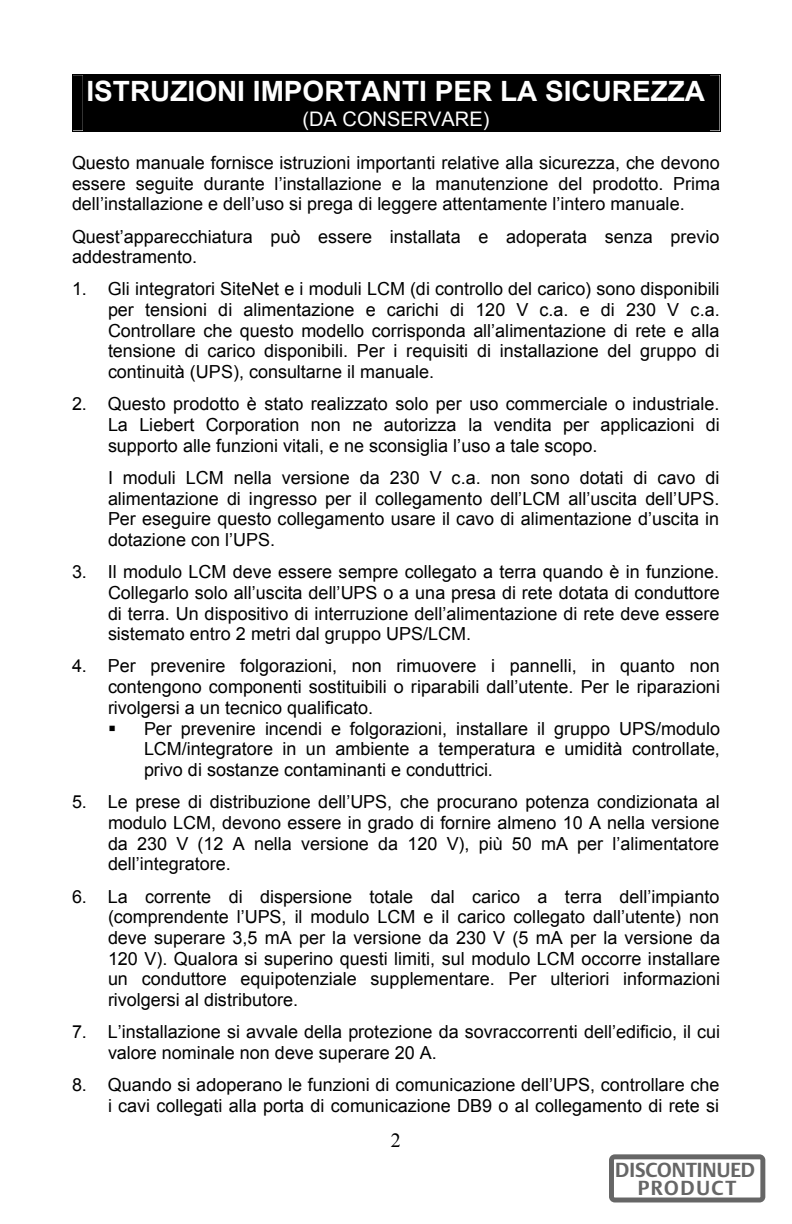
<style>
.page{position:relative;width:792px;height:1224px;background:#fff}
.page>*{position:absolute;margin:0;border:0;box-sizing:border-box;transform-origin:0 0}
.t1{font:700 28px "Arial";color:#fff}
.t2{font:700 20.2px/18px "DTL Argo T";color:#666;text-align:center}
.t3{font:20px "Arial";color:#fff}
.t4{font:20px "Times New Roman";color:#000}
.t5{font:18px/20.6px "Arial";color:#000;text-align:justify}
</style>
<div class="page">
<div style="left:72px;top:74px;width:649px;height:58px;background:#000"></div>
<svg style="left:609px;top:1154px;width:156px;height:48px"></svg>
<h1 class="t1" style="left:87px;top:73px;width:620px">ISTRUZIONI IMPORTANTI PER LA SICUREZZA</h1>
<p class="t3" style="left:303px;top:106px;width:188px">(DA CONSERVARE)</p>
<p class="t5" style="left:72px;top:152px;width:650px">Questo manuale fornisce istruzioni importanti relative alla sicurezza, che devono essere seguite durante l’installazione e la manutenzione del prodotto. Prima dell’installazione e dell’uso si prega di leggere attentamente l’intero manuale.</p>
<p class="t5" style="left:72px;top:226px;width:649px">Quest’apparecchiatura può essere installata e adoperata senza previo addestramento.</p>
<p class="t5" style="left:108px;top:279px;width:613px;text-indent:-36px">1. Gli integratori SiteNet e i moduli LCM (di controllo del carico) sono disponibili per tensioni di alimentazione e carichi di 120 V c.a. e di 230 V c.a.<br>Controllare che questo modello corrisponda all’alimentazione di rete e alla tensione di carico disponibili. Per i requisiti di installazione del gruppo di continuità (UPS), consultarne il manuale.</p>
<p class="t5" style="left:108px;top:394px;width:613px;text-indent:-36px">2. Questo prodotto è stato realizzato solo per uso commerciale o industriale.<br>La Liebert Corporation non ne autorizza la vendita per applicazioni di supporto alle funzioni vitali, e ne sconsiglia l’uso a tale scopo.</p>
<p class="t5" style="left:108px;top:468px;width:613px">I moduli LCM nella versione da 230 V c.a. non sono dotati di cavo di alimentazione di ingresso per il collegamento dell’LCM all’uscita dell’UPS.<br>Per eseguire questo collegamento usare il cavo di alimentazione d’uscita in dotazione con l’UPS.</p>
<p class="t5" style="left:108px;top:562px;width:613px;text-indent:-36px">3. Il modulo LCM deve essere sempre collegato a terra quando è in funzione.<br>Collegarlo solo all’uscita dell’UPS o a una presa di rete dotata di conduttore di terra. Un dispositivo di interruzione dell’alimentazione di rete deve essere sistemato entro 2 metri dal gruppo UPS/LCM.</p>
<p class="t5" style="left:108px;top:656px;width:614px;text-indent:-36px">4. Per prevenire folgorazioni, non rimuovere i pannelli, in quanto non contengono componenti sostituibili o riparabili dall’utente. Per le riparazioni rivolgersi a un tecnico qualificato.</p>
<p class="t5" style="left:144px;top:718px;width:578px">Per prevenire incendi e folgorazioni, installare il gruppo UPS/modulo LCM/integratore in un ambiente a temperatura e umidità controllate, privo di sostanze contaminanti e conduttrici.</p>
<p class="t5" style="left:108px;top:792px;width:613px;text-indent:-36px">5. Le prese di distribuzione dell’UPS, che procurano potenza condizionata al modulo LCM, devono essere in grado di fornire almeno 10 A nella versione da 230 V (12 A nella versione da 120 V), più 50 mA per l’alimentatore dell’integratore.</p>
<p class="t5" style="left:108px;top:886px;width:614px;text-indent:-36px">6. La corrente di dispersione totale dal carico a terra dell’impianto (comprendente l’UPS, il modulo LCM e il carico collegato dall’utente) non deve superare 3,5 mA per la versione da 230 V (5 mA per la versione da 120 V). Qualora si superino questi limiti, sul modulo LCM occorre installare un conduttore equipotenziale supplementare. Per ulteriori informazioni rivolgersi al distributore.</p>
<p class="t5" style="left:108px;top:1022px;width:614px;text-indent:-36px">7. L’installazione si avvale della protezione da sovraccorrenti dell’edificio, il cui valore nominale non deve superare 20 A.</p>
<p class="t5" style="left:72px;top:1075px;width:649px;text-align:right">8. Quando si adoperano le funzioni di comunicazione dell’UPS, controllare che i cavi collegati alla porta di comunicazione DB9 o al collegamento di rete si</p>
<p class="t4" style="left:391px;top:1127px;width:12px">2</p>
<p class="t2" style="left:615px;top:1161px;width:141px">DISCONTINUED<br>PRODUCT</p>
</div>
